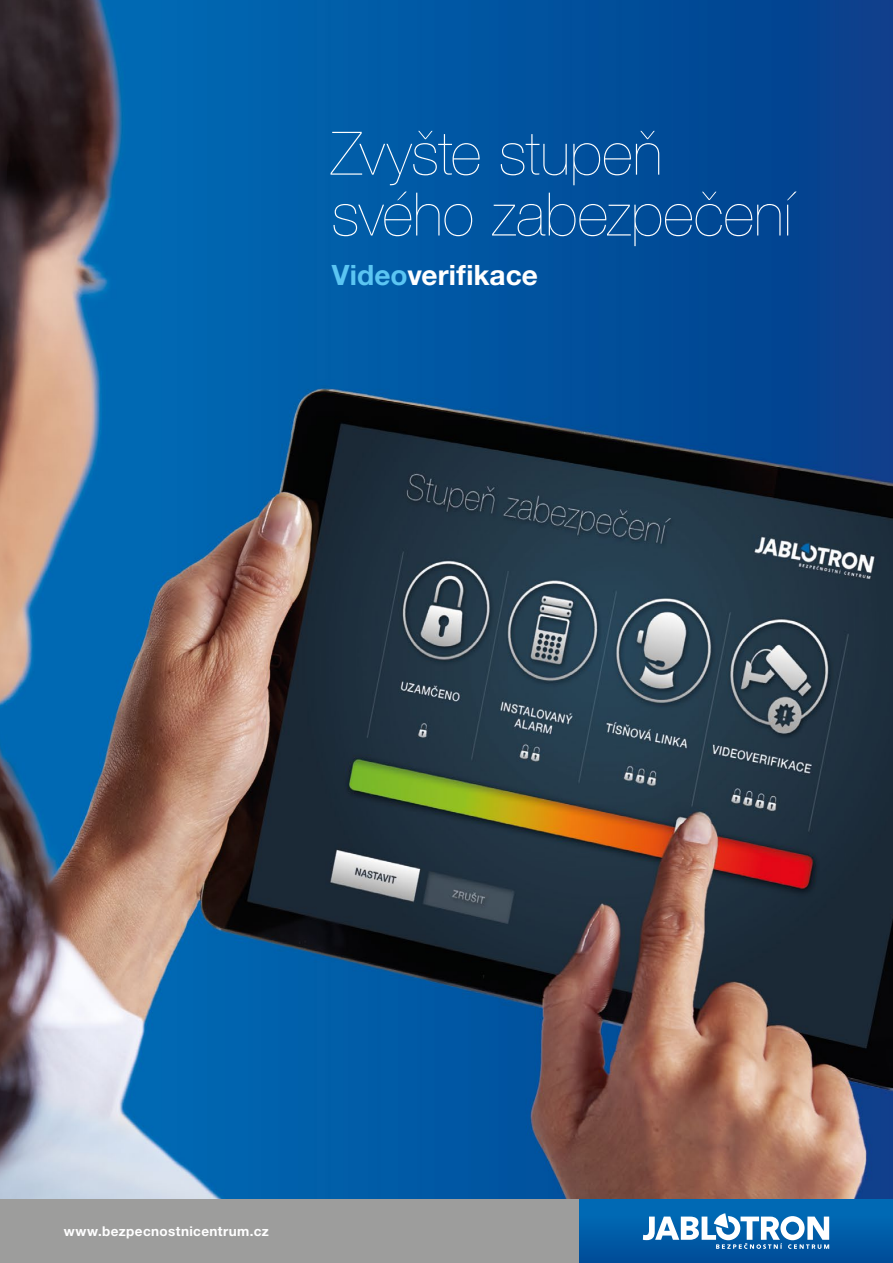
<style>
.page{position:relative;width:893px;height:1263px;background:#fff}
.page>*{position:absolute;margin:0;border:0;box-sizing:border-box;transform-origin:0 0}
.t1{font:200 60px/60.9px "Helvetica Neue LT Pro";color:#fff}
.t2{font:700 28.05px "Helvetica Neue LT Pro";letter-spacing:.005em;color:#fff}
.t3{font:700 13.5px "Helvetica Neue LT Pro";letter-spacing:.03em;color:#fff}
.s1{color:#5bc5f2}
</style>
<div class="page">
<img style="left:0;top:0;width:893px;height:1199px">
<div style="left:0;top:1199px;width:579px;height:64px;background:#9d9d9c"></div>
<div style="left:579px;top:1199px;width:314px;height:64px;background:linear-gradient(to bottom,#006fba,#004d99)"></div>
<svg style="left:643px;top:1213px;width:186px;height:36px"></svg>
<p class="t1" style="left:332px;top:123px;width:461px">Zvyšte stupeň svého zabezpečení</p>
<p class="t2" style="left:332px;top:258px;width:208px"><span class="s1">Video</span>verifikace</p>
<p class="t3" style="left:64px;top:1223px;width:207px">www.bezpecnostnicentrum.cz</p>
</div>
